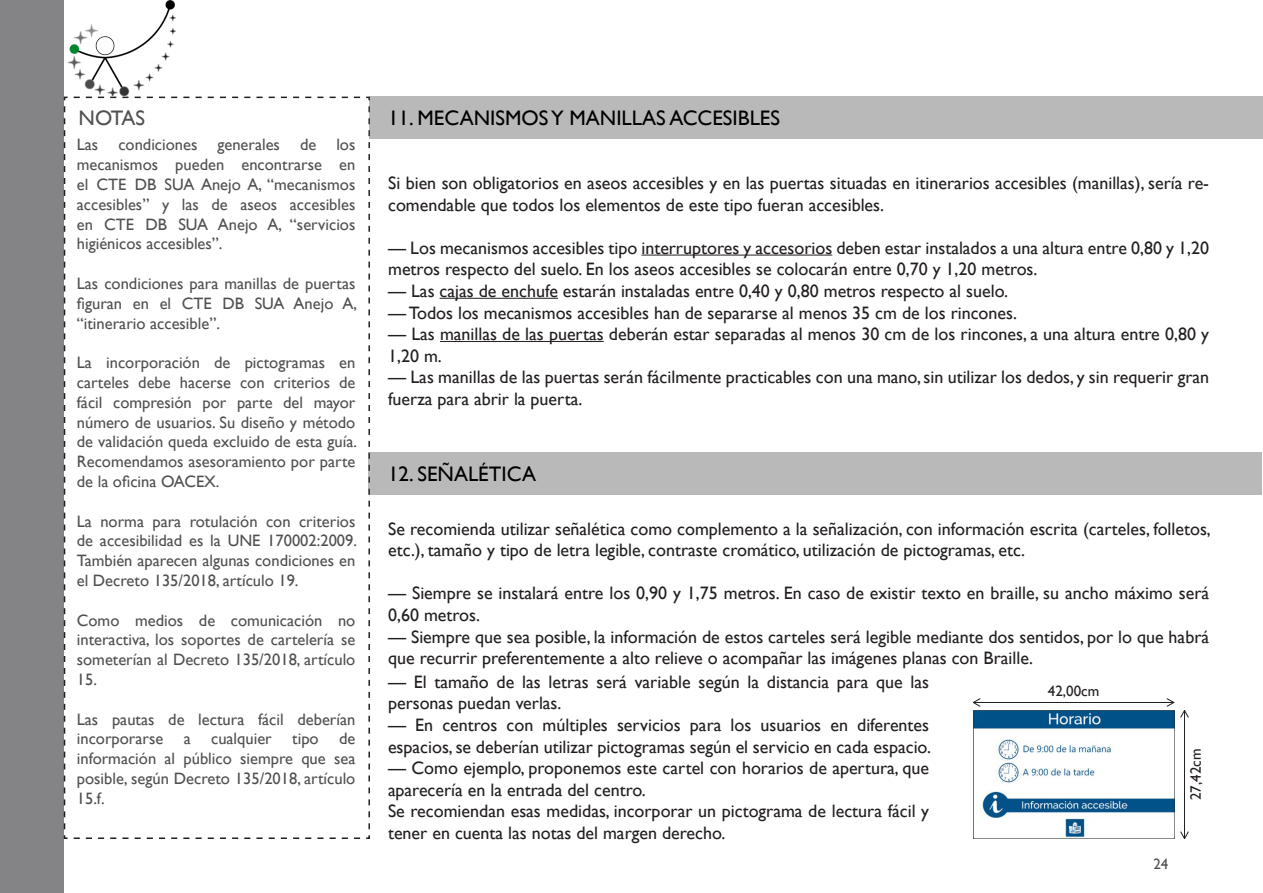
<style>
.page{position:relative;width:1263px;height:893px;background:#fff}
.page>*{position:absolute;margin:0;border:0;box-sizing:border-box;transform-origin:0 0}
.t1{font:21px "Gill Sans";color:#000}
.t2{font:21px "Gill Sans";letter-spacing:-.03em;color:#505052}
.t3{font:18px/21.6px "Gill Sans";color:#231f20}
.t4{font:16.5px/19.8px "Gill Sans";color:#505052;text-align:justify}
.t5{font:15px "Gill Sans";color:#231f20}
.t6{font:15px "Gill Sans";color:#505052}
</style>
<div class="page">
<div style="left:0;top:0;width:64px;height:893px;background:#848486"></div>
<svg style="left:63px;top:96px;width:308px;height:743px"></svg>
<img style="left:67px;top:0;width:109px;height:96px">
<div style="left:370px;top:97px;width:893px;height:42px;background:#b9b9ba"></div>
<div style="left:368px;top:452px;width:893px;height:43px;background:#b9b9ba"></div>
<hr style="left:641px;top:255px;width:191px;height:1px;background:#231f20">
<hr style="left:440px;top:298px;width:118px;height:1px;background:#231f20">
<hr style="left:440px;top:341px;width:164px;height:1px;background:#231f20">
<img style="left:973px;top:711px;width:201px;height:128px">
<hr style="left:973px;top:702px;width:201px;height:1px;background:#231f20">
<hr style="left:1184px;top:710px;width:1px;height:129px;background:#231f20">
<svg style="left:972px;top:698px;width:9px;height:9px"></svg>
<svg style="left:1166px;top:698px;width:23px;height:20px"></svg>
<svg style="left:1180px;top:831px;width:9px;height:8px"></svg>
<p class="t2" style="left:79px;top:105px;width:68px">NOTAS</p>
<p class="t4" style="left:77px;top:135px;width:280px">Las condiciones generales de los mecanismos pueden encontrarse en el CTE DB SUA Anejo A, “mecanismos accesibles” y las de aseos accesibles en CTE DB SUA Anejo A, “servicios higiénicos accesibles”.</p>
<p class="t4" style="left:77px;top:274px;width:282px">Las condiciones para manillas de puertas figuran en el CTE DB SUA Anejo A, “itinerario accesible”.</p>
<p class="t4" style="left:77px;top:353px;width:282px">La incorporación de pictogramas en carteles debe hacerse con criterios de fácil compresión por parte del mayor número de usuarios. Su diseño y método de validación queda excluido de esta guía.<br>Recomendamos asesoramiento por parte de la oficina OACEX.</p>
<p class="t4" style="left:77px;top:511px;width:282px">La norma para rotulación con criterios de accesibilidad es la UNE 170002:2009.<br>También aparecen algunas condiciones en el Decreto 135/2018, artículo 19.</p>
<p class="t4" style="left:77px;top:610px;width:280px">Como medios de comunicación no interactiva, los soportes de cartelería se someterían al Decreto 135/2018, artículo 15.</p>
<p class="t4" style="left:77px;top:709px;width:280px">Las pautas de lectura fácil deberían incorporarse a cualquier tipo de información al público siempre que sea posible, según Decreto 135/2018, artículo 15.f.</p>
<p class="t1" style="left:388px;top:106px;width:393px">11. MECANISMOS Y MANILLAS ACCESIBLES</p>
<p class="t3" style="left:388px;top:172px;width:822px">Si bien son obligatorios en aseos accesibles y en las puertas situadas en itinerarios accesibles (manillas), sería re&shy;comendable que todos los elementos de este tipo fueran accesibles.</p>
<p class="t3" style="left:388px;top:237px;width:822px">— Los mecanismos accesibles tipo interruptores y accesorios deben estar instalados a una altura entre 0,80 y 1,20 metros respecto del suelo. En los aseos accesibles se colocarán entre 0,70 y 1,20 metros.</p>
<p class="t3" style="left:388px;top:280px;width:621px">— Las cajas de enchufe estarán instaladas entre 0,40 y 0,80 metros respecto al suelo.</p>
<p class="t3" style="left:388px;top:302px;width:630px">— Todos los mecanismos accesibles han de separarse al menos 35 cm de los rincones.</p>
<p class="t3" style="left:388px;top:324px;width:822px">— Las manillas de las puertas deberán estar separadas al menos 30 cm de los rincones, a una altura entre 0,80 y<br>1,20 m.</p>
<p class="t3" style="left:388px;top:367px;width:822px">— Las manillas de las puertas serán fácilmente practicables con una mano, sin utilizar los dedos, y sin requerir gran fuerza para abrir la puerta.</p>
<p class="t1" style="left:388px;top:462px;width:149px">12. SEÑALÉTICA</p>
<p class="t3" style="left:388px;top:518px;width:824px">Se recomienda utilizar señalética como complemento a la señalización, con información escrita (carteles, folletos, etc.), tamaño y tipo de letra legible, contraste cromático, utilización de pictogramas, etc.</p>
<p class="t3" style="left:388px;top:583px;width:822px">— Siempre se instalará entre los 0,90 y 1,75 metros. En caso de existir texto en braille, su ancho máximo será<br>0,60 metros.</p>
<p class="t3" style="left:388px;top:626px;width:822px">— Siempre que sea posible, la información de estos carteles será legible mediante dos sentidos, por lo que habrá que recurrir preferentemente a alto relieve o acompañar las imágenes planas con Braille.</p>
<p class="t3" style="left:388px;top:671px;width:543px">— El tamaño de las letras será variable según la distancia para que las personas puedan verlas.</p>
<p class="t3" style="left:388px;top:714px;width:544px">— En centros con múltiples servicios para los usuarios en diferentes espacios, se deberían utilizar pictogramas según el servicio en cada espacio.</p>
<p class="t3" style="left:388px;top:758px;width:543px">— Como ejemplo, proponemos este cartel con horarios de apertura, que aparecería en la entrada del centro.</p>
<p class="t3" style="left:388px;top:801px;width:543px">Se recomiendan esas medidas, incorporar un pictograma de lectura fácil y tener en cuenta las notas del margen derecho.</p>
<p class="t5" style="left:1048px;top:682px;width:53px">42,00cm</p>
<p class="t5" style="left:1187px;top:800px;width:53px;rotate:-90deg">27,42cm</p>
<p class="t6" style="left:1153px;top:855px;width:16px">24</p>
</div>
